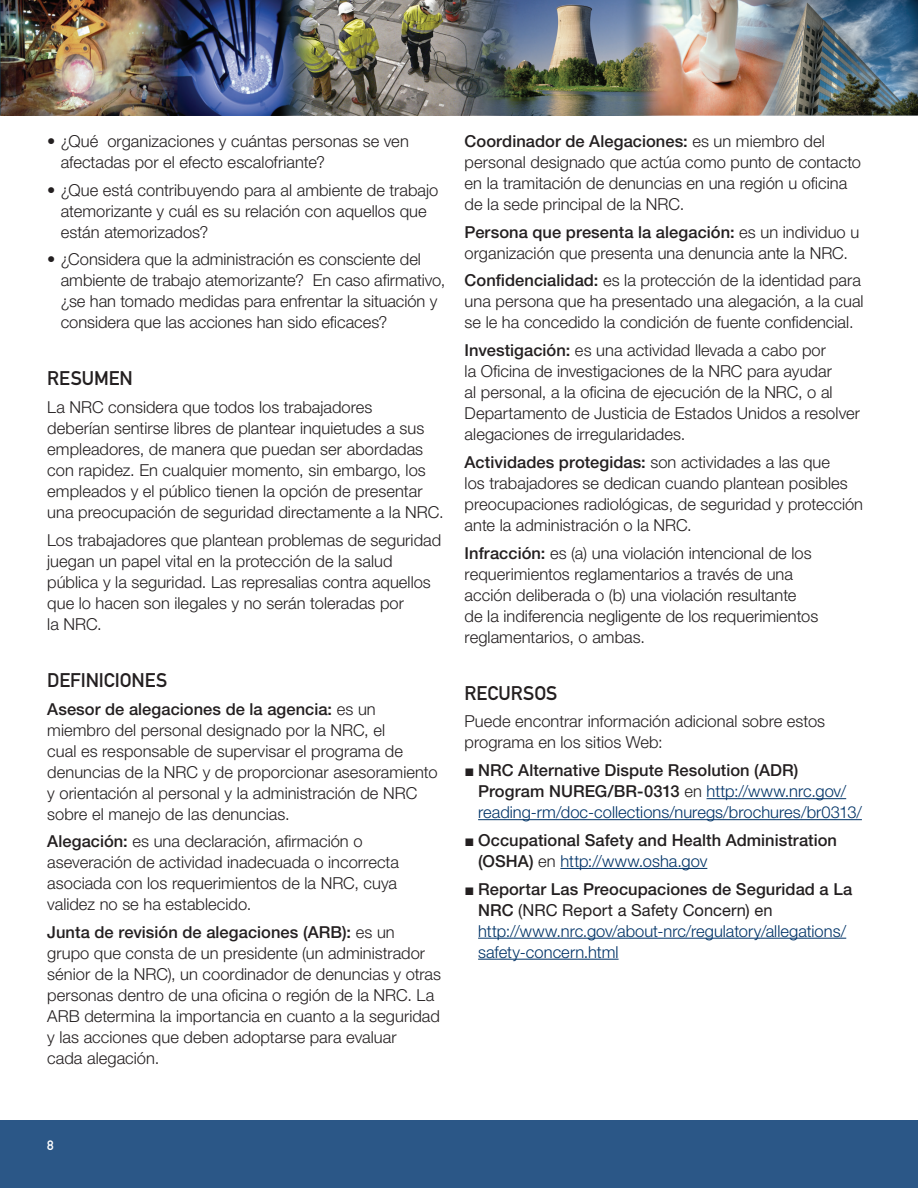
<style>
.page{position:relative;width:918px;height:1188px;background:#fff}
.page>*{position:absolute;margin:0;border:0;box-sizing:border-box;transform-origin:0 0}
.subhead_B_level{font:19.5px "DIN Mittelschrift Std";color:#231f20}
.main_body{font:300 16.5px/21px "Helvetica Neue LT Std";color:#231f20}
.main_body-2{font:300 16.5px/21px "Helvetica Neue LT Std";color:#003367}
.main_body-3{font:500 16.5px/21px "Helvetica Neue LT Std";color:#231f20}
.t1{font:13.5px "DIN Mittelschrift Std";color:#fff}
.s1{font-weight:500}
.s2{font-family:"Times New Roman";font-weight:400;color:#231f20}
.s3{font-weight:500;color:#231f20}
.s4{color:#231f20}
.s5{font-family:"Times New Roman";font-weight:400}
.s6{font-weight:300}
.s7{font-weight:300;color:#003367}
.s8{font-weight:400;color:#231f20}
</style>
<div class="page">
<div style="left:0;top:1120px;width:918px;height:68px;background:#2b5787"></div>
<img style="left:0;top:0;width:918px;height:115px">
<hr style="left:707px;top:798px;width:139px;height:1px;background:#003367">
<hr style="left:478px;top:819px;width:384px;height:1px;background:#003367">
<hr style="left:560px;top:868px;width:147px;height:1px;background:#003367">
<hr style="left:478px;top:938px;width:368px;height:1px;background:#003367">
<hr style="left:478px;top:959px;width:141px;height:1px;background:#003367">
<p class="main_body" style="left:61px;top:130px;width:350px;text-indent:-14px">• ¿Qué organizaciones y cuántas personas se ven afectadas por el efecto escalofriante?</p>
<p class="main_body" style="left:61px;top:179px;width:379px;text-indent:-14px">• ¿Que está contribuyendo para al ambiente de trabajo atemorizante y cuál es su relación con aquellos que están atemorizados?</p>
<p class="main_body" style="left:61px;top:249px;width:386px;text-indent:-14px">• ¿Considera que la administración es consciente del ambiente de trabajo atemorizante? En caso afirmativo, ¿se han tomado medidas para enfrentar la situación y considera que las acciones han sido eficaces?</p>
<p class="subhead_B_level" style="left:47px;top:367px;width:87px">RESUMEN</p>
<p class="main_body" style="left:47px;top:396px;width:398px">La NRC considera que todos los trabajadores<br>deberían sentirse libres de plantear inquietudes a sus empleadores, de manera que puedan ser abordadas con rapidez. En cualquier momento, sin embargo, los empleados y el público tienen la opción de presentar una preocupación de seguridad directamente a la NRC.</p>
<p class="main_body" style="left:47px;top:529px;width:395px">Los trabajadores que plantean problemas de seguridad juegan un papel vital en la protección de la salud pública y la seguridad. Las represalias contra aquellos que lo hacen son ilegales y no serán toleradas por<br>la NRC.</p>
<p class="subhead_B_level" style="left:47px;top:668px;width:122px">DEFINICIONES</p>
<p class="main_body" style="left:47px;top:698px;width:392px"><span class="s1">Asesor de alegaciones de la agencia:</span> es un miembro del personal designado por la NRC, el<br>cual es responsable de supervisar el programa de denuncias de la NRC y de proporcionar asesoramiento y orientación al personal y la administración de NRC sobre el manejo de las denuncias.</p>
<p class="main_body" style="left:47px;top:831px;width:353px"><span class="s1">Alegación:</span> es una declaración, afirmación o aseveración de actividad inadecuada o incorrecta asociada con los requerimientos de la NRC, cuya validez no se ha establecido.</p>
<p class="main_body" style="left:47px;top:921px;width:395px"><span class="s1">Junta de revisión de alegaciones (ARB):</span> es un<br>grupo que consta de un presidente (un administrador sénior de la NRC), un coordinador de denuncias y otras personas dentro de una oficina o región de la NRC. La ARB determina la importancia en cuanto a la seguridad y las acciones que deben adoptarse para evaluar<br>cada alegación.</p>
<p class="main_body" style="left:465px;top:130px;width:398px"><span class="s1">Coordinador de Alegaciones:</span> es un miembro del personal designado que actúa como punto de contacto en la tramitación de denuncias en una región u oficina de la sede principal de la NRC.</p>
<p class="main_body" style="left:465px;top:221px;width:396px"><span class="s1">Persona que presenta la alegación:</span> es un individuo u organización que presenta una denuncia ante la NRC.</p>
<p class="main_body" style="left:465px;top:270px;width:401px"><span class="s1">Confidencialidad:</span> es la protección de la identidad para una persona que ha presentado una alegación, a la cual se le ha concedido la condición de fuente confidencial.</p>
<p class="main_body" style="left:465px;top:339px;width:397px"><span class="s1">Investigación:</span> es una actividad llevada a cabo por<br>la Oficina de investigaciones de la NRC para ayudar<br>al personal, a la oficina de ejecución de la NRC, o al Departamento de Justicia de Estados Unidos a resolver alegaciones de irregularidades.</p>
<p class="main_body" style="left:465px;top:451px;width:400px"><span class="s1">Actividades protegidas:</span> son actividades a las que<br>los trabajadores se dedican cuando plantean posibles preocupaciones radiológicas, de seguridad y protección ante la administración o la NRC.</p>
<p class="main_body" style="left:465px;top:542px;width:355px"><span class="s1">Infracción:</span> es (a) una violación intencional de los requerimientos reglamentarios a través de una acción deliberada o (b) una violación resultante de la indiferencia negligente de los requerimientos reglamentarios, o ambas.</p>
<p class="subhead_B_level" style="left:465px;top:681px;width:94px">RECURSOS</p>
<p class="main_body" style="left:465px;top:711px;width:362px">Puede encontrar información adicional sobre estos programa en los sitios Web:</p>
<p class="main_body-2" style="left:478px;top:759px;width:385px;text-indent:-14px"><span class="s2">■</span> <span class="s3">NRC Alternative Dispute Resolution (ADR)<br>Program NUREG/BR-0313</span> <span class="s4">en</span> http://www.nrc.gov/ reading-rm/doc-collections/nuregs/brochures/br0313/</p>
<p class="main_body-3" style="left:478px;top:829px;width:360px;text-indent:-14px"><span class="s5">■</span> Occupational Safety and Health Administration (OSHA) <span class="s6">en</span> <span class="s7">http://www.osha.gov</span></p>
<p class="main_body-2" style="left:478px;top:878px;width:376px;text-indent:-14px"><span class="s2">■</span> <span class="s3">Reportar Las Preocupaciones de Seguridad a La NRC</span> <span class="s8">(NRC Report a Safety Concern) en </span>http://www.nrc.gov/about-nrc/regulatory/allegations/ safety-concern.html</p>
<p class="t1" style="left:47px;top:1137px;width:8px">8</p>
</div>
